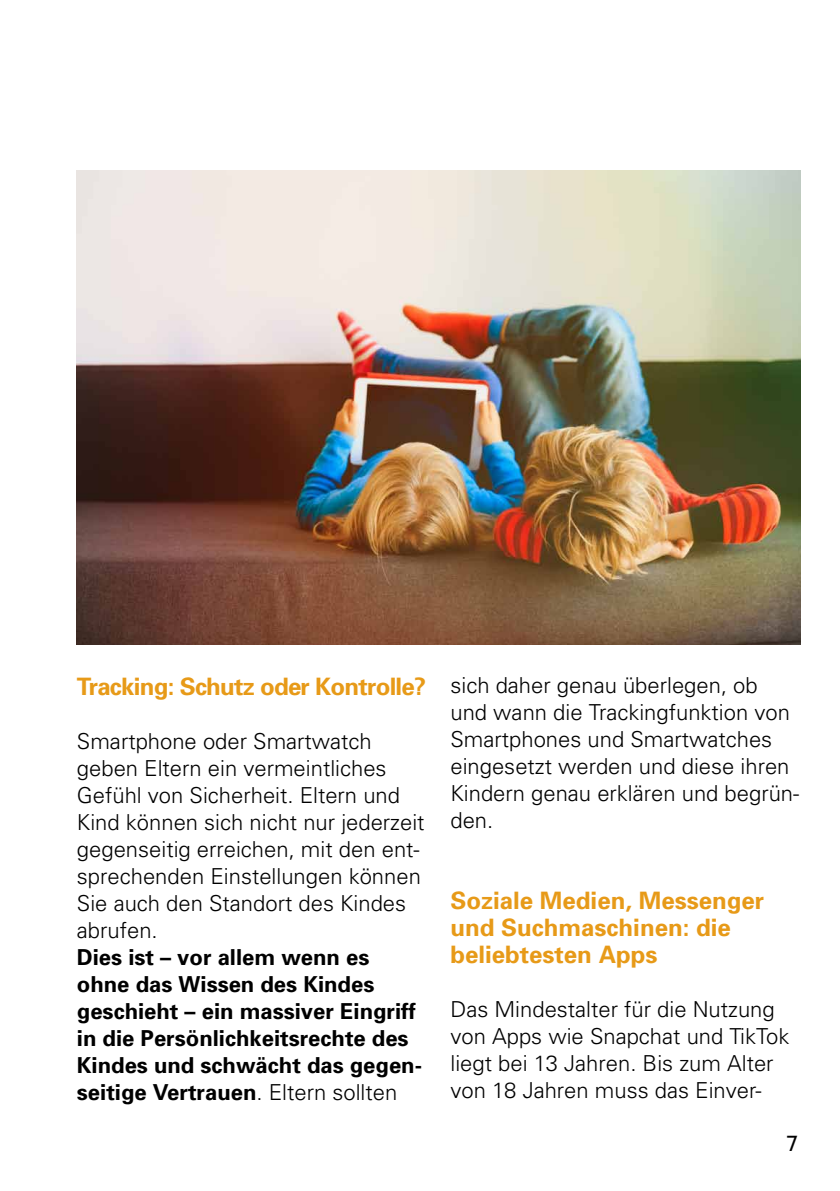
<style>
.page{position:relative;width:840px;height:1191px;background:#fff}
.page>*{position:absolute;margin:0;border:0;box-sizing:border-box;transform-origin:0 0}
.t1{font:700 24px/27px "Univers";color:#e79a18}
.t2{font:700 24px "Univers";letter-spacing:-.03em;color:#e79a18}
.t3{font:300 22px/27px "Univers";color:#000}
.t4{font:22px "Univers";color:#000}
.s1{font-weight:700}
</style>
<div class="page">
<img style="left:77px;top:171px;width:722px;height:473px">
<h2 class="t2" style="left:77px;top:670px;width:350px">Tracking: Schutz oder Kontrolle?</h2>
<p class="t3" style="left:77px;top:726px;width:349px">Smartphone oder Smartwatch geben Eltern ein vermeintliches<br>Gefühl von Sicherheit. Eltern und<br>Kind können sich nicht nur jederzeit gegenseitig erreichen, mit den ent&shy;sprechenden Einstellungen können<br>Sie auch den Standort des Kindes abrufen.<br><span class="s1">Dies ist – vor allem wenn es ohne das Wissen des Kindes geschieht – ein massiver Eingriff in die Persönlichkeitsrechte des<br>Kindes und schwächt das gegen&shy;seitige Vertrauen</span>. Eltern sollten</p>
<p class="t3" style="left:450px;top:670px;width:350px">sich daher genau überlegen, ob und wann die Trackingfunktion von<br>Smartphones und Smartwatches eingesetzt werden und diese ihren<br>Kindern genau erklären und begrün&shy;den.</p>
<h2 class="t1" style="left:450px;top:886px;width:315px">Soziale Medien, Messenger und Suchmaschinen: die beliebtesten Apps</h2>
<p class="t3" style="left:450px;top:995px;width:340px">Das Mindestalter für die Nutzung von Apps wie Snapchat und TikTok liegt bei 13 Jahren. Bis zum Alter von 18 Jahren muss das Einver-</p>
<p class="t4" style="left:786px;top:1129px;width:14px">7</p>
</div>
